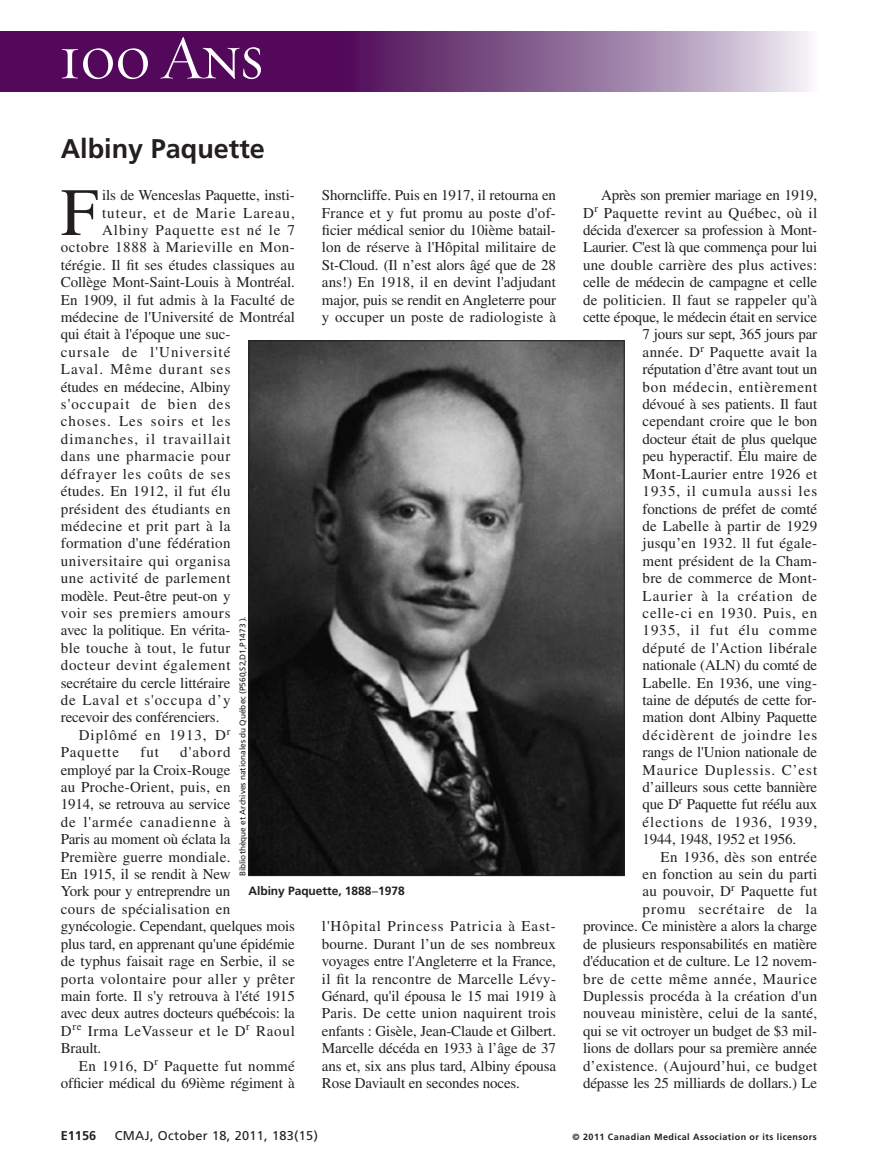
<style>
.page{position:relative;width:878px;height:1175px;background:#fff}
.page>*{position:absolute;margin:0;border:0;box-sizing:border-box;transform-origin:0 0}
.t1{font:67.5px "Times LT Std";color:#231f20}
.t2{font:63px "Requiem Display HTF Small Caps";letter-spacing:-.03em;color:#fff}
.t3{font:700 27px "Frutiger LT Std";color:#231f20}
.t4{font:15px/17.4px "Times LT Std";letter-spacing:.005em;color:#231f20;text-align:justify}
.t5{font:15px "Times LT Std";letter-spacing:-.015em;color:#231f20}
.t6{font:15px "Times LT Std";letter-spacing:.065em;color:#231f20}
.t7{font:15px "Times LT Std";letter-spacing:.07em;color:#231f20}
.t8{font:15px "Times LT Std";letter-spacing:.05em;color:#231f20}
.t9{font:15px "Times LT Std";letter-spacing:.035em;color:#231f20}
.t10{font:15px "Times LT Std";letter-spacing:.03em;color:#231f20}
.t11{font:15px "Times LT Std";letter-spacing:.04em;color:#231f20}
.t12{font:15px "Times LT Std";letter-spacing:.055em;color:#231f20}
.t13{font:15px "Times LT Std";letter-spacing:.045em;color:#231f20}
.t14{font:15px "Times LT Std";letter-spacing:.025em;color:#231f20}
.t15{font:12.75px "Frutiger LT Std";letter-spacing:.025em;color:#231f20}
.t16{font:700 12.75px "Frutiger LT Std";color:#231f20}
.t17{font:700 12px "Frutiger LT Std";letter-spacing:-.005em;color:#231f20}
.t18{font:700 9px "Frutiger LT Std";letter-spacing:.05em;color:#231f20}
.t19{font:8.25px "Frutiger LT Std";color:#231f20}
.s1{font-family:"Helvetica";font-weight:400}
</style>
<div class="page">
<div style="left:0;top:32px;width:372px;height:60px;background:#53085b"></div>
<div style="left:340px;top:32px;width:477px;height:60px;background:linear-gradient(to right,#470551,#e9e8f0)"></div>
<img style="left:250px;top:342px;width:372px;height:532px">
<h2 class="t2" style="left:58px;top:20px;width:207px">100 Ans</h2>
<h3 class="t3" style="left:61px;top:138px;width:206px">Albiny Paquette</h3>
<h1 class="t1" style="left:61px;top:189px;width:39px">F</h1>
<p class="t4" style="left:102px;top:188px;width:194px">ils de Wenceslas Paquette, insti-</p>
<p class="t4" style="left:322px;top:188px;width:236px">Shorncliffe. Puis en 1917, il retourna en France et y fut promu au poste d'of&shy;ficier médical senior du 10ième batail&shy;lon de réserve à l'Hôpital militaire de St-Cloud. (Il n’est alors âgé que de 28 ans!) En 1918, il en devint l'adjudant major, puis se rendit en Angleterre pour y occuper un poste de radiologiste à</p>
<p class="t7" style="left:102px;top:207px;width:194px">tuteur, et de Marie Lareau,</p>
<p class="t7" style="left:102px;top:225px;width:194px">Albiny Paquette est né le 7</p>
<p class="t9" style="left:61px;top:242px;width:235px">octobre 1888 à Marieville en Mon-</p>
<p class="t4" style="left:61px;top:258px;width:235px">térégie. Il fit ses études classiques au</p>
<p class="t4" style="left:61px;top:275px;width:235px">Collège Mont-Saint-Louis à Montréal.</p>
<p class="t4" style="left:61px;top:292px;width:235px">En 1909, il fut admis à la Faculté de</p>
<p class="t4" style="left:61px;top:310px;width:236px">médecine de l'Université de Montréal</p>
<p class="t4" style="left:61px;top:327px;width:171px">qui était à l'époque une suc-</p>
<p class="t7" style="left:61px;top:346px;width:171px">cursale de l'Université</p>
<p class="t7" style="left:61px;top:364px;width:171px">Laval. Même durant ses</p>
<p class="t4" style="left:61px;top:379px;width:171px">études en médecine, Albiny</p>
<p class="t7" style="left:61px;top:399px;width:171px">s'occupait de bien des</p>
<p class="t7" style="left:61px;top:416px;width:171px">choses. Les soirs et les</p>
<p class="t7" style="left:61px;top:433px;width:171px">dimanches, il travaillait</p>
<p class="t8" style="left:61px;top:451px;width:171px">dans une pharmacie pour</p>
<p class="t12" style="left:61px;top:468px;width:171px">défrayer les coûts de ses</p>
<p class="t4" style="left:61px;top:484px;width:171px">études. En 1912, il fut élu</p>
<p class="t10" style="left:61px;top:503px;width:171px">président des étudiants en</p>
<p class="t11" style="left:61px;top:520px;width:171px">médecine et prit part à la</p>
<p class="t4" style="left:61px;top:536px;width:171px">formation d'une fédération</p>
<p class="t11" style="left:61px;top:555px;width:171px">universitaire qui organisa</p>
<p class="t13" style="left:61px;top:573px;width:171px">une activité de parlement</p>
<p class="t4" style="left:61px;top:588px;width:171px">modèle. Peut-être peut-on y</p>
<p class="t13" style="left:61px;top:607px;width:171px">voir ses premiers amours</p>
<p class="t4" style="left:61px;top:623px;width:171px">avec la politique. En vérita-</p>
<p class="t10" style="left:61px;top:642px;width:171px">ble touche à tout, le futur</p>
<p class="t8" style="left:61px;top:660px;width:171px">docteur devint également</p>
<p class="t4" style="left:61px;top:675px;width:171px">secrétaire du cercle littéraire</p>
<p class="t6" style="left:61px;top:694px;width:171px">de Laval et s'occupa d’y</p>
<p class="t4" style="left:61px;top:710px;width:160px">recevoir des conférenciers.</p>
<p class="t6" style="left:79px;top:729px;width:153px">Diplômé en 1913, D<sup>r</sup></p>
<p class="t6" style="left:61px;top:747px;width:60px">Paquette</p>
<p class="t4" style="left:140px;top:745px;width:20px">fut</p>
<p class="t19" style="left:239px;top:876px;width:261px;rotate:-90deg">Bibliothèque et Archives nationales du Québec (P560,S2,D1,P1473 ).</p>
<p class="t4" style="left:61px;top:745px;width:236px;text-align:left;text-indent:119px">d'abord<br>employé par la Croix-Rouge<br>au Proche-Orient, puis, en<br>1914, se retrouva au service<br>de l'armée canadienne à<br>Paris au moment où éclata la<br>Première guerre mondiale.<br>En 1915, il se rendit à New<br>York pour y entreprendre un<br>cours de spécialisation en gynécologie. Cependant, quelques mois plus tard, en apprenant qu'une épidémie de typhus faisait rage en Serbie, il se porta volontaire pour aller y prêter main forte. Il s'y retrouva à l'été 1915 avec deux autres docteurs québécois: la<br>D<sup>re</sup> Irma LeVasseur et le D<sup>r</sup> Raoul<br>Brault.</p>
<p class="t4" style="left:61px;top:1058px;width:236px;text-align:right">En 1916, D<sup>r</sup> Paquette fut nommé officier médical du 69ième régiment à</p>
<p class="t17" style="left:248px;top:885px;width:158px">Albiny Paquette, 1888<span class="s1">−</span>1978</p>
<p class="t4" style="left:322px;top:919px;width:236px">l'Hôpital Princess Patricia à East&shy;bourne. Durant l’un de ses nombreux voyages entre l'Angleterre et la France, il fit la rencontre de Marcelle Lévy-Génard, qu'il épousa le 15 mai 1919 à Paris. De cette union naquirent trois enfants : Gisèle, Jean-Claude et Gilbert.<br>Marcelle décéda en 1933 à l’âge de 37 ans et, six ans plus tard, Albiny épousa Rose Daviault en secondes noces.</p>
<p class="t5" style="left:601px;top:190px;width:218px">Après son premier mariage en 1919,</p>
<p class="t9" style="left:583px;top:207px;width:235px">D<sup>r</sup> Paquette revint au Québec, où il</p>
<p class="t4" style="left:583px;top:223px;width:236px">décida d'exercer sa profession à Mont-</p>
<p class="t5" style="left:583px;top:242px;width:235px">Laurier. C'est là que commença pour lui</p>
<p class="t4" style="left:583px;top:258px;width:236px">une double carrière des plus actives:</p>
<p class="t5" style="left:583px;top:277px;width:236px">celle de médecin de campagne et celle</p>
<p class="t4" style="left:583px;top:292px;width:236px">de politicien. Il faut se rappeler qu'à</p>
<p class="t5" style="left:583px;top:312px;width:235px">cette époque, le médecin était en service</p>
<p class="t5" style="left:642px;top:329px;width:176px">7 jours sur sept, 365 jours par</p>
<p class="t14" style="left:642px;top:346px;width:176px">année. D<sup>r</sup> Paquette avait la</p>
<p class="t5" style="left:642px;top:364px;width:176px">réputation d’être avant tout un</p>
<p class="t8" style="left:642px;top:381px;width:176px">bon médecin, entièrement</p>
<p class="t4" style="left:642px;top:397px;width:176px">dévoué à ses patients. Il faut</p>
<p class="t4" style="left:642px;top:414px;width:176px">cependant croire que le bon</p>
<p class="t5" style="left:642px;top:433px;width:176px">docteur était de plus quelque</p>
<p class="t4" style="left:642px;top:449px;width:176px">peu hyperactif. Élu maire de</p>
<p class="t4" style="left:642px;top:466px;width:176px">Mont-Laurier entre 1926 et</p>
<p class="t6" style="left:642px;top:486px;width:176px">1935, il cumula aussi les</p>
<p class="t4" style="left:642px;top:501px;width:176px">fonctions de préfet de comté</p>
<p class="t4" style="left:642px;top:519px;width:176px">de Labelle à partir de 1929</p>
<p class="t4" style="left:642px;top:536px;width:176px">jusqu’en 1932. ll fut égale-</p>
<p class="t4" style="left:642px;top:553px;width:176px">ment président de la Cham-</p>
<p class="t4" style="left:642px;top:571px;width:176px">bre de commerce de Mont-</p>
<p class="t6" style="left:642px;top:590px;width:176px">Laurier à la création de</p>
<p class="t12" style="left:642px;top:607px;width:176px">celle-ci en 1930. Puis, en</p>
<p class="t6" style="left:642px;top:625px;width:176px">1935, il fut élu comme</p>
<p class="t9" style="left:642px;top:642px;width:176px">député de l'Action libérale</p>
<p class="t4" style="left:642px;top:658px;width:176px">nationale (ALN) du comté de</p>
<p class="t4" style="left:642px;top:675px;width:176px">Labelle. En 1936, une ving-</p>
<p class="t4" style="left:642px;top:693px;width:176px">taine de députés de cette for-</p>
<p class="t4" style="left:642px;top:710px;width:176px">mation dont Albiny Paquette</p>
<p class="t6" style="left:642px;top:729px;width:176px">décidèrent de joindre les</p>
<p class="t4" style="left:642px;top:745px;width:176px">rangs de l'Union nationale de</p>
<p class="t6" style="left:642px;top:764px;width:176px">Maurice Duplessis. C’est</p>
<p class="t4" style="left:642px;top:780px;width:176px">d’ailleurs sous cette bannière</p>
<p class="t4" style="left:642px;top:797px;width:176px">que D<sup>r</sup> Paquette fut réélu aux</p>
<p class="t6" style="left:642px;top:816px;width:176px">élections de 1936, 1939,</p>
<p class="t4" style="left:642px;top:832px;width:155px">1944, 1948, 1952 et 1956.</p>
<p class="t14" style="left:660px;top:851px;width:158px">En 1936, dès son entrée</p>
<p class="t4" style="left:642px;top:867px;width:176px">en fonction au sein du parti</p>
<p class="t4" style="left:642px;top:884px;width:176px">au pouvoir, D<sup>r</sup> Paquette fut</p>
<p class="t6" style="left:642px;top:903px;width:176px">promu secrétaire de la</p>
<p class="t4" style="left:583px;top:919px;width:236px">province. Ce ministère a alors la charge</p>
<p class="t4" style="left:583px;top:936px;width:236px">de plusieurs responsabilités en matière</p>
<p class="t4" style="left:583px;top:954px;width:235px">d'éducation et de culture. Le 12 novem-</p>
<p class="t8" style="left:583px;top:973px;width:236px">bre de cette même année, Maurice</p>
<p class="t4" style="left:583px;top:988px;width:236px">Duplessis procéda à la création d'un</p>
<p class="t4" style="left:583px;top:1006px;width:235px">nouveau ministère, celui de la santé,</p>
<p class="t4" style="left:583px;top:1023px;width:235px">qui se vit octroyer un budget de $3 mil-</p>
<p class="t4" style="left:583px;top:1041px;width:236px">lions de dollars pour sa première année</p>
<p class="t4" style="left:583px;top:1058px;width:235px">d’existence. (Aujourd’hui, ce budget</p>
<p class="t4" style="left:583px;top:1075px;width:236px">dépasse les 25 milliards de dollars.) Le</p>
<p class="t16" style="left:61px;top:1130px;width:37px">E1156</p>
<p class="t15" style="left:115px;top:1130px;width:205px">CMAJ, October 18, 2011, 183(15)</p>
<p class="t18" style="left:572px;top:1132px;width:246px">© 2011 Canadian Medical Association or its licensors</p>
</div>
